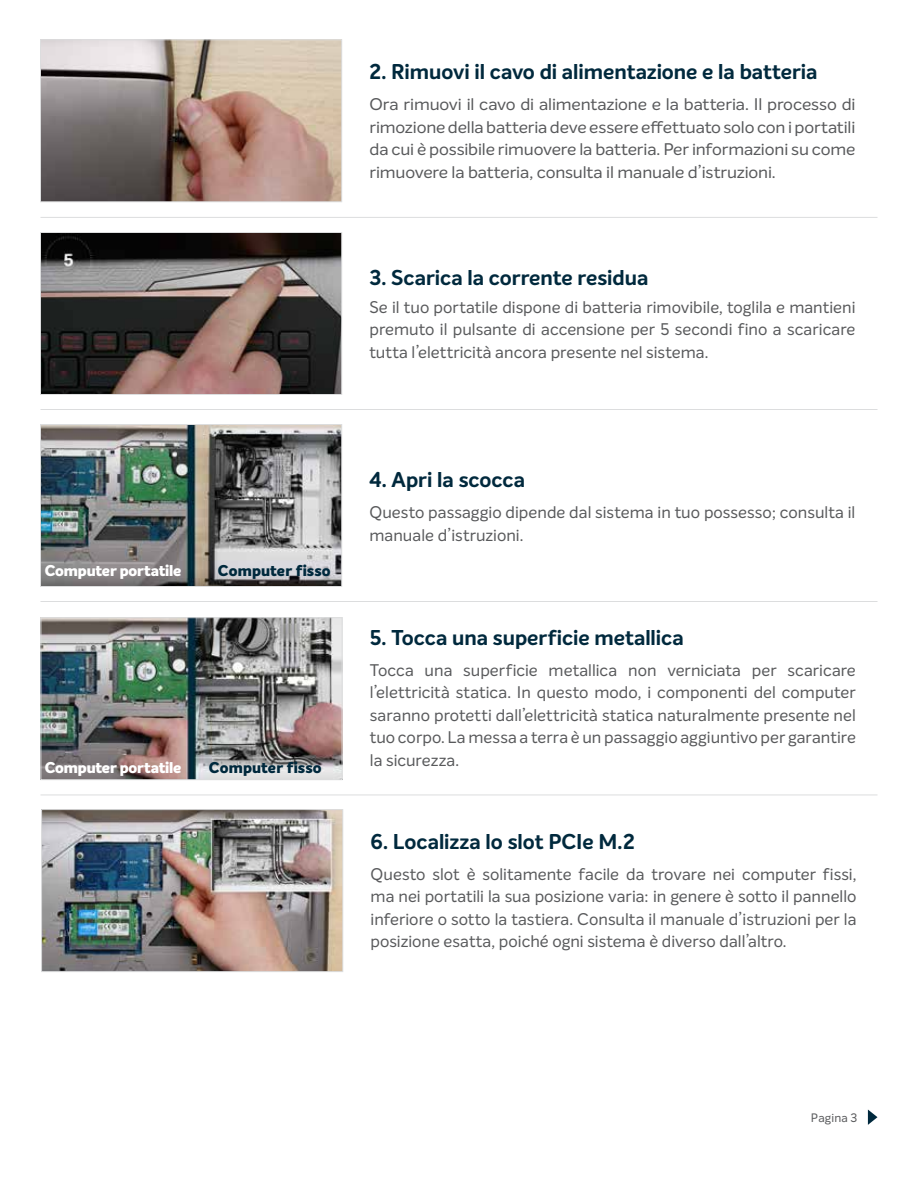
<style>
.page{position:relative;width:918px;height:1188px;background:#fff}
.page>*{position:absolute;margin:0;border:0;box-sizing:border-box;transform-origin:0 0}
.t1{font:700 21px "Intelo";color:#00293d}
.t2{font:16.5px/22.5px "Intelo Alt";color:#58595b;text-align:justify}
.t3{font:16.5px/22.5px "Intelo Alt";color:#58595b;text-align:justify;scale:1.05 1}
.t4{font:800 15.3px "Intelo";letter-spacing:-.01em;color:#fff}
.t5{font:800 15.3px "Intelo";letter-spacing:.01em;color:#00293d}
.t6{font:12px "Intelo Alt";letter-spacing:.015em;color:#58595b}
</style>
<div class="page">
<svg style="left:868px;top:1110px;width:10px;height:15px"></svg>
<img style="left:42px;top:234px;width:298px;height:159px">
<div style="left:40px;top:232px;width:302px;height:163px;border:1px solid #dcddde"></div>
<hr style="left:40px;top:409px;width:838px;height:1px;background:#dcddde">
<img style="left:42px;top:41px;width:298px;height:159px">
<div style="left:40px;top:39px;width:302px;height:163px;border:1px solid #dcddde"></div>
<hr style="left:40px;top:217px;width:838px;height:1px;background:#dcddde">
<img style="left:42px;top:426px;width:298px;height:159px">
<div style="left:40px;top:424px;width:302px;height:163px;border:1px solid #dcddde"></div>
<hr style="left:40px;top:601px;width:838px;height:1px;background:#dcddde">
<img style="left:43px;top:811px;width:298px;height:159px">
<div style="left:41px;top:809px;width:302px;height:163px;border:1px solid #dcddde"></div>
<hr style="left:40px;top:795px;width:838px;height:1px;background:#dcddde">
<img style="left:42px;top:619px;width:298px;height:159px">
<div style="left:40px;top:617px;width:302px;height:163px;border:1px solid #dcddde"></div>
<p class="t1" style="left:369px;top:58px;width:449px">2. Rimuovi il cavo di alimentazione e la batteria</p>
<p class="t3" style="left:369px;top:93px;width:464px">Ora rimuovi il cavo di alimentazione e la batteria. Il processo di rimozione della batteria deve essere effettuato solo con i portatili da cui è possibile rimuovere la batteria. Per informazioni su come rimuovere la batteria, consulta il manuale d’istruzioni.</p>
<p class="t1" style="left:369px;top:264px;width:280px">3. Scarica la corrente residua</p>
<p class="t2" style="left:369px;top:296px;width:488px">Se il tuo portatile dispone di batteria rimovibile, toglila e mantieni premuto il pulsante di accensione per 5 secondi fino a scaricare tutta l’elettricità ancora presente nel sistema.</p>
<p class="t4" style="left:45px;top:561px;width:138px">Computer portatile</p>
<p class="t5" style="left:218px;top:561px;width:114px">Computer fisso</p>
<p class="t4" style="left:45px;top:757px;width:138px">Computer portatile</p>
<p class="t5" style="left:209px;top:757px;width:114px">Computer fisso</p>
<p class="t1" style="left:369px;top:466px;width:157px">4. Apri la scocca</p>
<p class="t2" style="left:369px;top:501px;width:487px">Questo passaggio dipende dal sistema in tuo possesso; consulta il manuale d’istruzioni.</p>
<p class="t1" style="left:370px;top:624px;width:315px">5. Tocca una superficie metallica</p>
<p class="t2" style="left:370px;top:659px;width:488px">Tocca una superficie metallica non verniciata per scaricare l’elettricità statica. In questo modo, i componenti del computer saranno protetti dall’elettricità statica naturalmente presente nel tuo corpo. La messa a terra è un passaggio aggiuntivo per garantire la sicurezza.</p>
<p class="t1" style="left:371px;top:828px;width:266px">6. Localizza lo slot PCIe M.2</p>
<p class="t2" style="left:371px;top:863px;width:488px">Questo slot è solitamente facile da trovare nei computer fissi, ma nei portatili la sua posizione varia: in genere è sotto il pannello inferiore o sotto la tastiera. Consulta il manuale d’istruzioni per la posizione esatta, poiché ogni sistema è diverso dall’altro.</p>
<p class="t6" style="left:811px;top:1110px;width:48px">Pagina 3</p>
</div>
